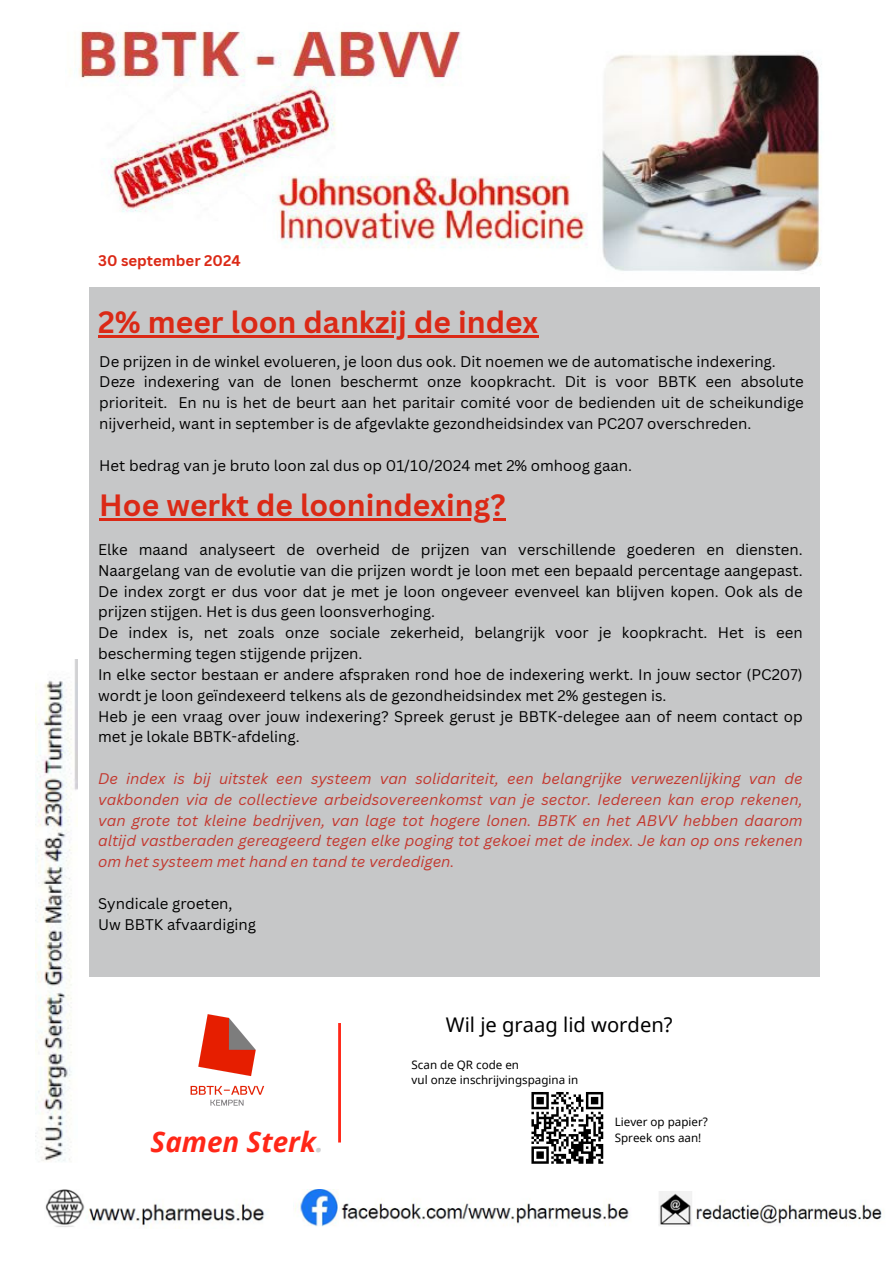
<style>
.page{position:relative;width:893px;height:1263px;background:#fff}
.page>*{position:absolute;margin:0;border:0;box-sizing:border-box;transform-origin:0 0}
.t1{font:700 30px "Canva Sans";color:#db2916}
.t2{font:italic 700 27.83px "Noto Sans";color:#ff2718}
.t3{font:20.17px "Noto Sans";color:#000}
.t4{font:15px/20.9px "Canva Sans";color:#000}
.t5{font:italic 15px/20.9px "Canva Sans";color:#c3372e;text-align:justify}
.t6{font:700 15px "Canva Sans";color:#db2916}
.t7{font:11.62px "Noto Sans";color:#000}
.s1{color:#d2d2d3}
</style>
<div class="page">
<img style="left:36px;top:660px;width:41px;height:501px">
<img style="left:70px;top:31px;width:752px;height:240px">
<img style="left:45px;top:1189px;width:220px;height:40px">
<img style="left:293px;top:1189px;width:336px;height:38px">
<img style="left:658px;top:1192px;width:226px;height:34px">
<div style="left:89px;top:287px;width:730px;height:689px;background:#c6c7c8"></div>
<hr style="left:98px;top:335px;width:440px;height:3px;background:#db2916">
<hr style="left:99px;top:518px;width:406px;height:3px;background:#db2916">
<svg style="left:531px;top:1092px;width:72px;height:72px"></svg>
<hr style="left:338px;top:1023px;width:3px;height:119px;background:#ff2718">
<img style="left:190px;top:1014px;width:75px;height:92px">
<h1 class="t6" style="left:98px;top:249px;width:144px">30 september 2024</h1>
<h3 class="t1" style="left:98px;top:301px;width:441px">2% meer loon dankzij de index</h3>
<h3 class="t4" style="left:99px;top:350px;width:706px">De prijzen in de winkel evolueren, je loon dus ook. Dit noemen we de automatische indexering.<br>Deze indexering van de lonen beschermt onze koopkracht. Dit is voor BBTK een absolute prioriteit. En nu is het de beurt aan het paritair comité voor de bedienden uit de scheikundige nijverheid, want in september is de afgevlakte gezondheidsindex van PC207 overschreden.</h3>
<h3 class="t4" style="left:99px;top:454px;width:534px">Het bedrag van je bruto loon zal dus op 01/10/2024 met 2% omhoog gaan.</h3>
<h1 class="t1" style="left:99px;top:484px;width:408px">Hoe werkt de loonindexing?</h1>
<p class="t4" style="left:98px;top:539px;width:706px">Elke maand analyseert de overheid de prijzen van verschillende goederen en diensten.<br>Naargelang van de evolutie van die prijzen wordt je loon met een bepaald percentage aangepast.<br>De index zorgt er dus voor dat je met je loon ongeveer evenveel kan blijven kopen. Ook als de prijzen stijgen. Het is dus geen loonsverhoging.<br>De index is, net zoals onze sociale zekerheid, belangrijk voor je koopkracht. Het is een bescherming tegen stijgende prijzen.<br>In elke sector bestaan er andere afspraken rond hoe de indexering werkt. In jouw sector (PC207) wordt je loon geïndexeerd telkens als de gezondheidsindex met 2% gestegen is.<br>Heb je een vraag over jouw indexering? Spreek gerust je BBTK-delegee aan of neem contact op met je lokale BBTK-afdeling.</p>
<h1 class="t5" style="left:98px;top:768px;width:706px">De index is bij uitstek een systeem van solidariteit, een belangrijke verwezenlijking van de vakbonden via de collectieve arbeidsovereenkomst van je sector. Iedereen kan erop rekenen, van grote tot kleine bedrijven, van lage tot hogere lonen. BBTK en het ABVV hebben daarom altijd vastberaden gereageerd tegen elke poging tot gekoei met de index. Je kan op ons rekenen om het systeem met hand en tand te verdedigen.</h1>
<p class="t4" style="left:98px;top:892px;width:160px">Syndicale groeten,<br>Uw BBTK afvaardiging</p>
<p class="t2" style="left:151px;top:1123px;width:175px">Samen Sterk<span class="s1">.</span></p>
<p class="t3" style="left:446px;top:1011px;width:228px">Wil je graag lid worden?</p>
<p class="t7" style="left:411px;top:1056px;width:109px">Scan de QR code en</p>
<p class="t7" style="left:411px;top:1072px;width:168px">vul onze inschrijvingspagina in</p>
<p class="t7" style="left:615px;top:1114px;width:95px">Liever op papier?</p>
<p class="t7" style="left:615px;top:1129px;width:88px">Spreek ons aan!</p>
</div>
